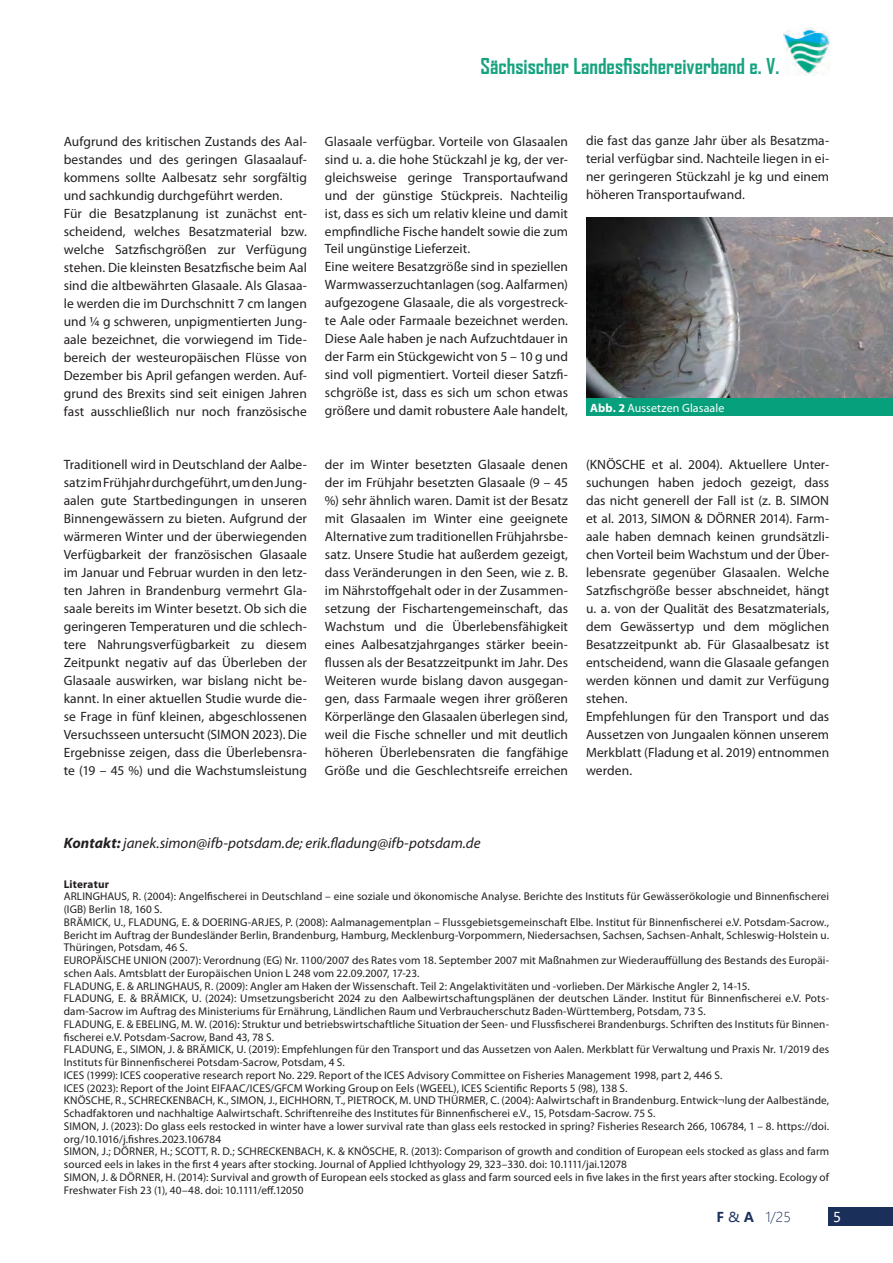
<style>
.page{position:relative;width:893px;height:1263px;background:#fff}
.page>*{position:absolute;margin:0;border:0;box-sizing:border-box;transform-origin:0 0}
.t1{font:700 21px "Agency FB";color:#17a380}
.t2{font:italic 15px "Myriad Pro";color:#231f20}
.t3{font:13.5px/18px "Myriad Pro";letter-spacing:.005em;color:#231f20}
.t4{font:300 13.5px "Microsoft Ya Hei";color:#1a2f5a}
.t5{font:13.5px "Microsoft Ya Hei";color:#fff}
.t6{font:12px "Myriad Pro";letter-spacing:.005em;color:#fff}
.t7{font:11.25px/12.8px "Myriad Pro";letter-spacing:.01em;color:#231f20}
.t8{font:700 11.25px "Myriad Pro";letter-spacing:.015em;color:#231f20}
.s1{font-weight:700}
.s2{font-weight:400}
</style>
<div class="page">
<div style="left:829px;top:1208px;width:64px;height:18px;background:#1a2f5a"></div>
<img style="left:783px;top:27px;width:46px;height:48px">
<img style="left:586px;top:218px;width:307px;height:181px">
<div style="left:586px;top:399px;width:307px;height:17px;background:#07a07c"></div>
<h1 class="t1" style="left:480px;top:53px;width:300px">Sächsischer Landesfischereiverband e. V.</h1>
<p class="t3" style="left:64px;top:132px;width:245px">Aufgrund des kritischen Zustands des Aal&shy;bestandes und des geringen Glasaalauf&shy;kommens sollte Aalbesatz sehr sorgfältig und sachkundig durchgeführt werden.<br>Für die Besatzplanung ist zunächst ent&shy;scheidend, welches Besatzmaterial bzw. welche Satzfischgrößen zur Verfügung stehen. Die kleinsten Besatzfische beim Aal sind die altbewährten Glasaale. Als Glasaa&shy;le werden die im Durchschnitt 7 cm langen und ¼ g schweren, unpigmentierten Jung&shy;aale bezeichnet, die vorwiegend im Tide&shy;bereich der westeuropäischen Flüsse von Dezember bis April gefangen werden. Auf&shy;grund des Brexits sind seit einigen Jahren fast ausschließlich nur noch französische</p>
<p class="t3" style="left:325px;top:132px;width:245px">Glasaale verfügbar. Vorteile von Glasaalen sind u. a. die hohe Stückzahl je kg, der ver&shy;gleichsweise geringe Transportaufwand und der günstige Stückpreis. Nachteilig ist, dass es sich um relativ kleine und damit empfindliche Fische handelt sowie die zum Teil ungünstige Lieferzeit.<br>Eine weitere Besatzgröße sind in speziellen Warmwasserzuchtanlagen (sog. Aalfarmen) aufgezogene Glasaale, die als vorgestreck&shy;te Aale oder Farmaale bezeichnet werden.<br>Diese Aale haben je nach Aufzuchtdauer in der Farm ein Stückgewicht von 5 – 10 g und sind voll pigmentiert. Vorteil dieser Satzfi&shy;schgröße ist, dass es sich um schon etwas größere und damit robustere Aale handelt,</p>
<p class="t3" style="left:586px;top:132px;width:245px;text-align:justify">die fast das ganze Jahr über als Besatzma&shy;terial verfügbar sind. Nachteile liegen in ei&shy;ner geringeren Stückzahl je kg und einem höheren Transportaufwand.</p>
<p class="t6" style="left:590px;top:400px;width:136px"><span class="s1">Abb. 2</span> Aussetzen Glasaale</p>
<p class="t3" style="left:64px;top:456px;width:245px;text-align:justify">Traditionell wird in Deutschland der Aalbe&shy;satz im Frühjahr durchgeführt, um den Jung&shy;aalen gute Startbedingungen in unseren Binnengewässern zu bieten. Aufgrund der wärmeren Winter und der überwiegenden Verfügbarkeit der französischen Glasaale im Januar und Februar wurden in den letz&shy;ten Jahren in Brandenburg vermehrt Gla&shy;saale bereits im Winter besetzt. Ob sich die geringeren Temperaturen und die schlech&shy;tere Nahrungsverfügbarkeit zu diesem Zeitpunkt negativ auf das Überleben der Glasaale auswirken, war bislang nicht be&shy;kannt. In einer aktuellen Studie wurde die&shy;se Frage in fünf kleinen, abgeschlossenen Versuchsseen untersucht (SIMON 2023). Die Ergebnisse zeigen, dass die Überlebensra&shy;te (19 – 45 %) und die Wachstumsleistung</p>
<p class="t3" style="left:325px;top:456px;width:245px;text-align:justify">der im Winter besetzten Glasaale denen der im Frühjahr besetzten Glasaale (9 – 45 %) sehr ähnlich waren. Damit ist der Besatz mit Glasaalen im Winter eine geeignete Alternative zum traditionellen Frühjahrsbe&shy;satz. Unsere Studie hat außerdem gezeigt, dass Veränderungen in den Seen, wie z. B. im Nährstoffgehalt oder in der Zusammen&shy;setzung der Fischartengemeinschaft, das Wachstum und die Überlebensfähigkeit eines Aalbesatzjahrganges stärker beein&shy;flussen als der Besatzzeitpunkt im Jahr. Des Weiteren wurde bislang davon ausgegan&shy;gen, dass Farmaale wegen ihrer größeren Körperlänge den Glasaalen überlegen sind, weil die Fische schneller und mit deutlich höheren Überlebensraten die fangfähige Größe und die Geschlechtsreife erreichen</p>
<p class="t3" style="left:586px;top:456px;width:245px">(KNÖSCHE et al. 2004). Aktuellere Unter&shy;suchungen haben jedoch gezeigt, dass das nicht generell der Fall ist (z. B. SIMON et al. 2013, SIMON &amp; DÖRNER 2014). Farm&shy;aale haben demnach keinen grundsätzli&shy;chen Vorteil beim Wachstum und der Über&shy;lebensrate gegenüber Glasaalen. Welche Satzfischgröße besser abschneidet, hängt u. a. von der Qualität des Besatzmaterials, dem Gewässertyp und dem möglichen Besatzzeitpunkt ab. Für Glasaalbesatz ist entscheidend, wann die Glasaale gefangen werden können und damit zur Verfügung stehen.<br>Empfehlungen für den Transport und das Aussetzen von Jungaalen können unserem Merkblatt (Fladung et al. 2019) entnommen werden.</p>
<p class="t2" style="left:64px;top:833px;width:418px"><span class="s1">Kontakt:</span> janek.simon@ifb-potsdam.de; erik.fladung@ifb-potsdam.de</p>
<p class="t8" style="left:64px;top:876px;width:47px">Literatur</p>
<p class="t7" style="left:64px;top:890px;width:767px">ARLINGHAUS, R. (2004): Angelfischerei in Deutschland – eine soziale und ökonomische Analyse. Berichte des Instituts für Gewässerökologie und Binnenfischerei (IGB) Berlin 18, 160 S.<br>BRÄMICK, U., FLADUNG, E. &amp; DOERING-ARJES, P. (2008): Aalmanagementplan – Flussgebietsgemeinschaft Elbe. Institut für Binnenfischerei e.V. Potsdam-Sacrow., Bericht im Auftrag der Bundesländer Berlin, Brandenburg, Hamburg, Mecklenburg-Vorpommern, Niedersachsen, Sachsen, Sachsen-Anhalt, Schleswig-Holstein u.<br>Thüringen, Potsdam, 46 S.<br>EUROPÄISCHE UNION (2007): Verordnung (EG) Nr. 1100/2007 des Rates vom 18. September 2007 mit Maßnahmen zur Wiederauffüllung des Bestands des Europäi&shy;schen Aals. Amtsblatt der Europäischen Union L 248 vom 22.09.2007, 17-23.<br>FLADUNG, E. &amp; ARLINGHAUS, R. (2009): Angler am Haken der Wissenschaft. Teil 2: Angelaktivitäten und -vorlieben. Der Märkische Angler 2, 14-15.<br>FLADUNG, E. &amp; BRÄMICK, U. (2024): Umsetzungsbericht 2024 zu den Aalbewirtschaftungsplänen der deutschen Länder. Institut für Binnenfischerei e.V. Pots&shy;dam-Sacrow im Auftrag des Ministeriums für Ernährung, Ländlichen Raum und Verbraucherschutz Baden-Württemberg, Potsdam, 73 S.<br>FLADUNG, E. &amp; EBELING, M. W. (2016): Struktur und betriebswirtschaftliche Situation der Seen- und Flussfischerei Brandenburgs. Schriften des Instituts für Binnen&shy;fischerei e.V. Potsdam-Sacrow, Band 43, 78 S.<br>FLADUNG, E., SIMON, J. &amp; BRÄMICK, U. (2019): Empfehlungen für den Transport und das Aussetzen von Aalen. Merkblatt für Verwaltung und Praxis Nr. 1/2019 des Instituts für Binnenfischerei Potsdam-Sacrow, Potsdam, 4 S.<br>ICES (1999): ICES cooperative research report No. 229. Report of the ICES Advisory Committee on Fisheries Management 1998, part 2, 446 S.<br>ICES (2023): Report of the Joint EIFAAC/ICES/GFCM Working Group on Eels (WGEEL), ICES Scientific Reports 5 (98), 138 S.<br>KNÖSCHE, R., SCHRECKENBACH, K., SIMON, J., EICHHORN, T., PIETROCK, M. UND THÜRMER, C. (2004): Aalwirtschaft in Brandenburg. Entwick¬lung der Aalbestände, Schadfaktoren und nachhaltige Aalwirtschaft. Schriftenreihe des Institutes für Binnenfischerei e.V., 15, Potsdam-Sacrow. 75 S.<br>SIMON, J. (2023): Do glass eels restocked in winter have a lower survival rate than glass eels restocked in spring? Fisheries Research 266, 106784, 1 – 8. https://doi. org/10.1016/j.fishres.2023.106784<br>SIMON, J.; DÖRNER, H.; SCOTT, R. D.; SCHRECKENBACH, K. &amp; KNÖSCHE, R. (2013): Comparison of growth and condition of European eels stocked as glass and farm sourced eels in lakes in the first 4 years after stocking. Journal of Applied Ichthyology 29, 323–330. doi: 10.1111/jai.12078<br>SIMON, J. &amp; DÖRNER, H. (2014): Survival and growth of European eels stocked as glass and farm sourced eels in five lakes in the first years after stocking. Ecology of Freshwater Fish 23 (1), 40–48. doi: 10.1111/eff.12050</p>
<p class="t4" style="left:717px;top:1208px;width:76px"><span class="s1">F</span> <span class="s2">&amp;</span> <span class="s1">A</span> 1/25</p>
<p class="t5" style="left:833px;top:1208px;width:9px">5</p>
</div>
